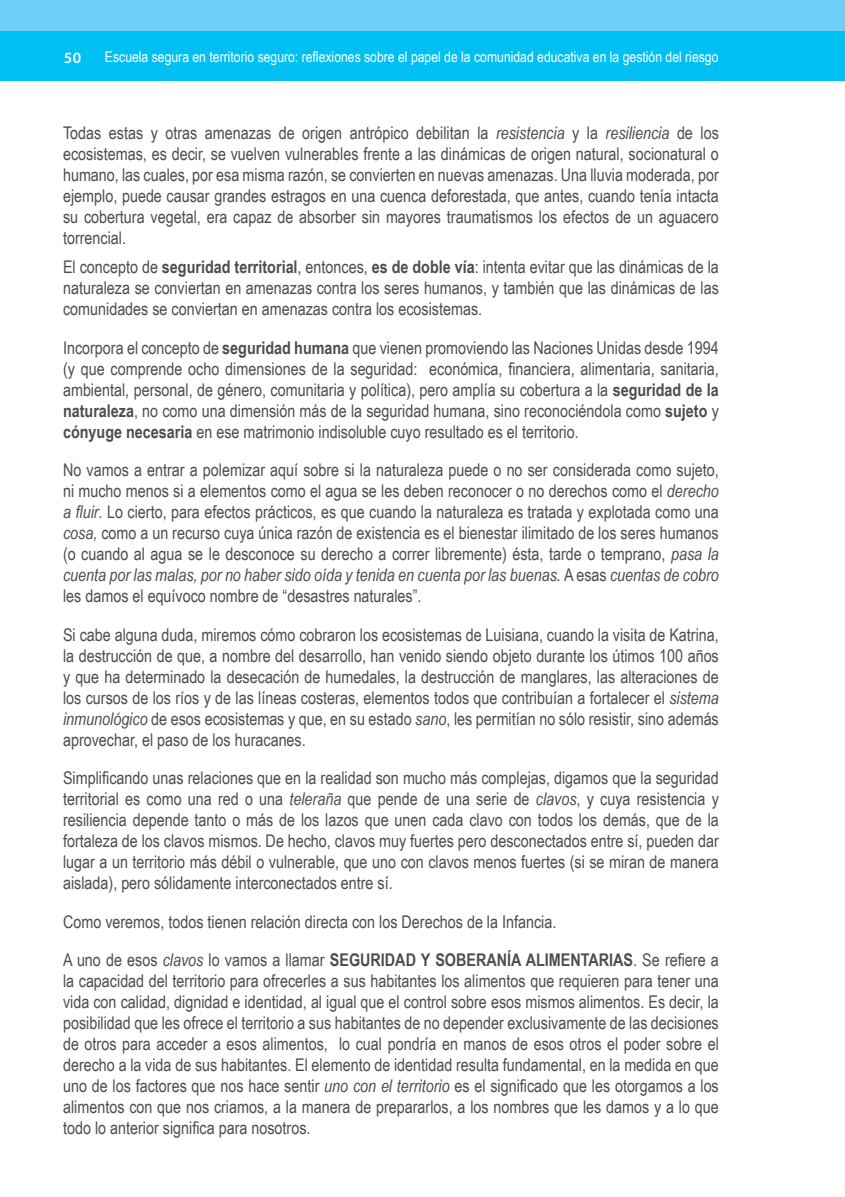
<style>
.page{position:relative;width:845px;height:1197px;background:#fff}
.page>*{position:absolute;margin:0;border:0;box-sizing:border-box;transform-origin:0 0}
.t1{font:17.5px/21px "Arial Narrow";color:#4c4d4f;text-align:justify}
.t2{font:600 15.75px "Myriad Pro";color:#fff}
.t3{font:14.88px "Arial Narrow";color:#fff}
.s1{font-style:italic}
.s2{font-weight:700}
</style>
<div class="page">
<div style="left:0;top:0;width:844px;height:80px;background:#6ccff6"></div>
<div style="left:0;top:31px;width:844px;height:49px;background:#00c0f3"></div>
<hr style="left:844px;top:0;width:1px;height:80px;background:#6ccff6">
<hr style="left:844px;top:31px;width:1px;height:49px;background:#00c0f3">
<p class="t2" style="left:64px;top:48px;width:19px">50</p>
<p class="t3" style="left:105px;top:46px;width:614px">Escuela segura en territorio seguro: reflexiones sobre el papel de la comunidad educativa en la gestión del riesgo</p>
<p class="t1" style="left:63px;top:121px;width:657px">Todas estas y otras amenazas de origen antrópico debilitan la <span class="s1">resistencia</span> y la <span class="s1">resiliencia</span> de los ecosistemas, es decir, se vuelven vulnerables frente a las dinámicas de origen natural, socionatural o humano, las cuales, por esa misma razón, se convierten en nuevas amenazas. Una lluvia moderada, por ejemplo, puede causar grandes estragos en una cuenca deforestada, que antes, cuando tenía intacta su cobertura vegetal, era capaz de absorber sin mayores traumatismos los efectos de un aguacero torrencial.</p>
<p class="t1" style="left:63px;top:256px;width:657px">El concepto de <span class="s2">seguridad territorial</span>, entonces, <span class="s2">es de doble vía</span>: intenta evitar que las dinámicas de la naturaleza se conviertan en amenazas contra los seres humanos, y también que las dinámicas de las comunidades se conviertan en amenazas contra los ecosistemas.</p>
<p class="t1" style="left:63px;top:337px;width:657px">Incorpora el concepto de <span class="s2">seguridad humana</span> que vienen promoviendo las Naciones Unidas desde 1994 (y que comprende ocho dimensiones de la seguridad: económica, financiera, alimentaria, sanitaria, ambiental, personal, de género, comunitaria y política), pero amplía su cobertura a la <span class="s2">seguridad de la naturaleza</span>, no como una dimensión más de la seguridad humana, sino reconociéndola como <span class="s2">sujeto</span> y <span class="s2">cónyuge necesaria</span> en ese matrimonio indisoluble cuyo resultado es el territorio.</p>
<p class="t1" style="left:63px;top:459px;width:657px">No vamos a entrar a polemizar aquí sobre si la naturaleza puede o no ser considerada como sujeto, ni mucho menos si a elementos como el agua se les deben reconocer o no derechos como el <span class="s1">derecho a fluir</span>. Lo cierto, para efectos prácticos, es que cuando la naturaleza es tratada y explotada como una <span class="s1">cosa,</span> como a un recurso cuya única razón de existencia es el bienestar ilimitado de los seres humanos (o cuando al agua se le desconoce su derecho a correr libremente) ésta, tarde o temprano, <span class="s1">pasa la cuenta por las malas, por no haber sido oída y tenida en cuenta por las buenas.</span> A esas <span class="s1">cuentas de cobro </span>les damos el equívoco nombre de “desastres naturales”.</p>
<p class="t1" style="left:63px;top:624px;width:657px">Si cabe alguna duda, miremos cómo cobraron los ecosistemas de Luisiana, cuando la visita de Katrina, la destrucción de que, a nombre del desarrollo, han venido siendo objeto durante los útimos 100 años y que ha determinado la desecación de humedales, la destrucción de manglares, las alteraciones de los cursos de los ríos y de las líneas costeras, elementos todos que contribuían a fortalecer el <span class="s1">sistema inmunológico</span> de esos ecosistemas y que, en su estado <span class="s1">sano</span>, les permitían no sólo resistir, sino además aprovechar, el paso de los huracanes.</p>
<p class="t1" style="left:63px;top:767px;width:657px">Simplificando unas relaciones que en la realidad son mucho más complejas, digamos que la seguridad territorial es como una red o una <span class="s1">teleraña</span> que pende de una serie de <span class="s1">clavos</span>, y cuya resistencia y resiliencia depende tanto o más de los lazos que unen cada clavo con todos los demás, que de la fortaleza de los clavos mismos. De hecho, clavos muy fuertes pero desconectados entre sí, pueden dar lugar a un territorio más débil o vulnerable, que uno con clavos menos fuertes (si se miran de manera aislada), pero sólidamente interconectados entre sí.</p>
<p class="t1" style="left:63px;top:911px;width:494px">Como veremos, todos tienen relación directa con los Derechos de la Infancia.</p>
<p class="t1" style="left:63px;top:949px;width:657px">A uno de esos <span class="s1">clavos</span> lo vamos a llamar <span class="s2">SEGURIDAD Y SOBERANÍA ALIMENTARIAS</span>. Se refiere a la capacidad del territorio para ofrecerles a sus habitantes los alimentos que requieren para tener una vida con calidad, dignidad e identidad, al igual que el control sobre esos mismos alimentos. Es decir, la posibilidad que les ofrece el territorio a sus habitantes de no depender exclusivamente de las decisiones de otros para acceder a esos alimentos, lo cual pondría en manos de esos otros el poder sobre el derecho a la vida de sus habitantes. El elemento de identidad resulta fundamental, en la medida en que uno de los factores que nos hace sentir <span class="s1">uno con el territorio</span> es el significado que les otorgamos a los alimentos con que nos criamos, a la manera de prepararlos, a los nombres que les damos y a lo que todo lo anterior significa para nosotros.</p>
</div>
